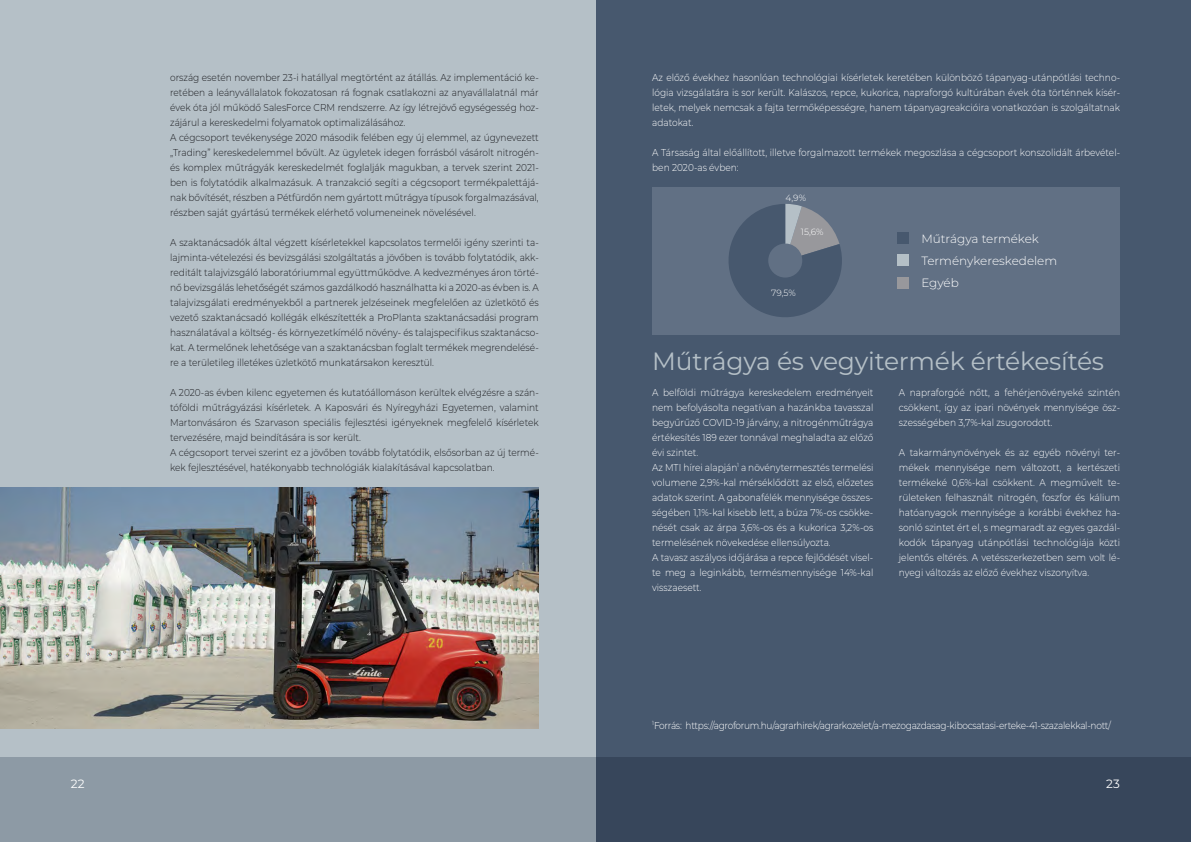
<style>
.page{position:relative;width:1191px;height:842px;background:#fff}
.page>*{position:absolute;margin:0;border:0;box-sizing:border-box;transform-origin:0 0}
.t1{font:25px "Montserrat";letter-spacing:-.01em;color:#b5c0c7}
.t2{font:300 12px/22px "Montserrat";color:#fff}
.t3{font:12px "Montserrat";color:#fff}
.t4{font:300 10px/15px "Montserrat";color:#1b1c20;scale:.9 1}
.t5{font:300 10px/15px "Montserrat";color:#fff;text-align:justify;scale:.9 1}
.t6{font:300 10px "Montserrat";letter-spacing:-.03em;color:#fff;scale:.9 1}
.t7{font:300 9px "Montserrat";color:#fff}
</style>
<div class="page">
<div style="left:595px;top:0;width:596px;height:842px;background:#47586e"></div>
<div style="left:0;top:0;width:595px;height:842px;background:#b5c0c7"></div>
<svg style="left:0;top:757px;width:1191px;height:85px;background:#627080"></svg>
<img style="left:0;top:488px;width:539px;height:241px">
<div style="left:652px;top:187px;width:468px;height:147px;background:#617084"></div>
<svg style="left:728px;top:204px;width:114px;height:113px"></svg>
<div style="left:897px;top:232px;width:12px;height:12px;background:#47586e"></div>
<div style="left:897px;top:254px;width:12px;height:12px;background:#b5c0c7"></div>
<div style="left:897px;top:277px;width:12px;height:12px;background:#98989c"></div>
<p class="t5" style="left:652px;top:69px;width:521px">Az előző évekhez hasonlóan technológiai kísérletek keretében különböző tápanyag-utánpótlási techno&shy;lógia vizsgálatára is sor került. Kalászos, repce, kukorica, napraforgó kultúrában évek óta történnek kísér&shy;letek, melyek nemcsak a fajta termőképességre, hanem tápanyagreakcióira vonatkozóan is szolgáltatnak adatokat.</p>
<p class="t5" style="left:652px;top:144px;width:521px">A Társaság által előállított, illetve forgalmazott termékek megoszlása a cégcsoport konszolidált árbevétel&shy;ben 2020-as évben:</p>
<p class="t4" style="left:170px;top:69px;width:411px">ország esetén november 23-i hatállyal megtörtént az átállás. Az implementáció ke&shy;retében a leányvállalatok fokozatosan rá fognak csatlakozni az anyavállalatnál már évek óta jól működő SalesForce CRM rendszerre. Az így létrejövő egységesség hoz&shy;zájárul a kereskedelmi folyamatok optimalizálásához.<br>A cégcsoport tevékenysége 2020 második felében egy új elemmel, az úgynevezett „Trading” kereskedelemmel bővült. Az ügyletek idegen forrásból vásárolt nitrogén&shy;és komplex műtrágyák kereskedelmét foglalják magukban, a tervek szerint 2021- ben is folytatódik alkalmazásuk. A tranzakció segíti a cégcsoport termékpalettájá&shy;nak bővítését, részben a Pétfürdőn nem gyártott műtrágya típusok forgalmazásával, részben saját gyártású termékek elérhető volumeneinek növelésével.</p>
<p class="t4" style="left:170px;top:234px;width:411px;text-align:justify">A szaktanácsadók által végzett kísérletekkel kapcsolatos termelői igény szerinti ta&shy;lajminta-vételezési és bevizsgálási szolgáltatás a jövőben is tovább folytatódik, akk&shy;reditált talajvizsgáló laboratóriummal együttműködve. A kedvezményes áron törté&shy;nő bevizsgálás lehetőségét számos gazdálkodó használhatta ki a 2020-as évben is. A talajvizsgálati eredményekből a partnerek jelzéseinek megfelelően az üzletkötő és vezető szaktanácsadó kollégák elkészítették a ProPlanta szaktanácsadási program használatával a költség- és környezetkímélő növény- és talajspecifikus szaktanácso&shy;kat. A termelőnek lehetősége van a szaktanácsban foglalt termékek megrendelésé&shy;re a területileg illetékes üzletkötő munkatársakon keresztül.</p>
<p class="t4" style="left:170px;top:384px;width:411px">A 2020-as évben kilenc egyetemen és kutatóállomáson kerültek elvégzésre a szán&shy;tóföldi műtrágyázási kísérletek. A Kaposvári és Nyíregyházi Egyetemen, valamint Martonvásáron és Szarvason speciális fejlesztési igényeknek megfelelő kísérletek tervezésére, majd beindítására is sor került.<br>A cégcsoport tervei szerint ez a jövőben tovább folytatódik, elsősorban az új termé&shy;kek fejlesztésével, hatékonyabb technológiák kialakításával kapcsolatban.</p>
<p class="t5" style="left:652px;top:384px;width:247px;text-align:left">A belföldi műtrágya kereskedelem eredményeit nem befolyásolta negatívan a hazánkba tavasszal begyűrűző COVID-19 járvány, a nitrogénműtrágya értékesítés 189 ezer tonnával meghaladta az előző évi szintet.<br>Az MTI hírei alapján<sup>1</sup> a növénytermesztés termelési volumene 2,9%-kal mérséklődött az első, előzetes adatok szerint. A gabonafélék mennyisége összes&shy;ségében 1,1%-kal kisebb lett, a búza 7%-os csökke&shy;nését csak az árpa 3,6%-os és a kukorica 3,2%-os termelésének növekedése ellensúlyozta.<br>A tavasz aszályos időjárása a repce fejlődését visel&shy;te meg a leginkább, termésmennyisége 14%-kal visszaesett.</p>
<p class="t5" style="left:899px;top:384px;width:247px">A napraforgóé nőtt, a fehérjenövényeké szintén csökkent, így az ipari növények mennyisége ös - szességében 3,7%-kal zsugorodott.</p>
<p class="t7" style="left:785px;top:192px;width:22px">4,9%</p>
<p class="t7" style="left:801px;top:226px;width:24px">15,6%</p>
<p class="t2" style="left:921px;top:227px;width:137px">Műtrágya termékek<br>Terménykereskedelem<br>Egyéb</p>
<p class="t7" style="left:771px;top:287px;width:26px">79,5%</p>
<h1 class="t1" style="left:652px;top:344px;width:453px">Műtrágya és vegyitermék értékesítés</h1>
<p class="t5" style="left:899px;top:444px;width:247px">A takarmánynövények és az egyéb növényi ter&shy;mékek mennyisége nem változott, a kertészeti termékeké 0,6%-kal csökkent. A megművelt te&shy;rületeken felhasznált nitrogén, foszfor és kálium hatóanyagok mennyisége a korábbi évekhez ha&shy;sonló szintet ért el, s megmaradt az egyes gazdál&shy;kodók tápanyag utánpótlási technológiája közti jelentős eltérés. A vetésszerkezetben sem volt lé&shy;nyegi változás az előző évekhez viszonyítva.</p>
<p class="t6" style="left:652px;top:718px;width:511px"><sup>1</sup>Forrás: https://agroforum.hu/agrarhirek/agrarkozelet/a-mezogazdasag-kibocsatasi-erteke-41-szazalekkal-nott/</p>
<p class="t3" style="left:71px;top:775px;width:15px">22</p>
<p class="t3" style="left:1106px;top:775px;width:15px">23</p>
</div>
